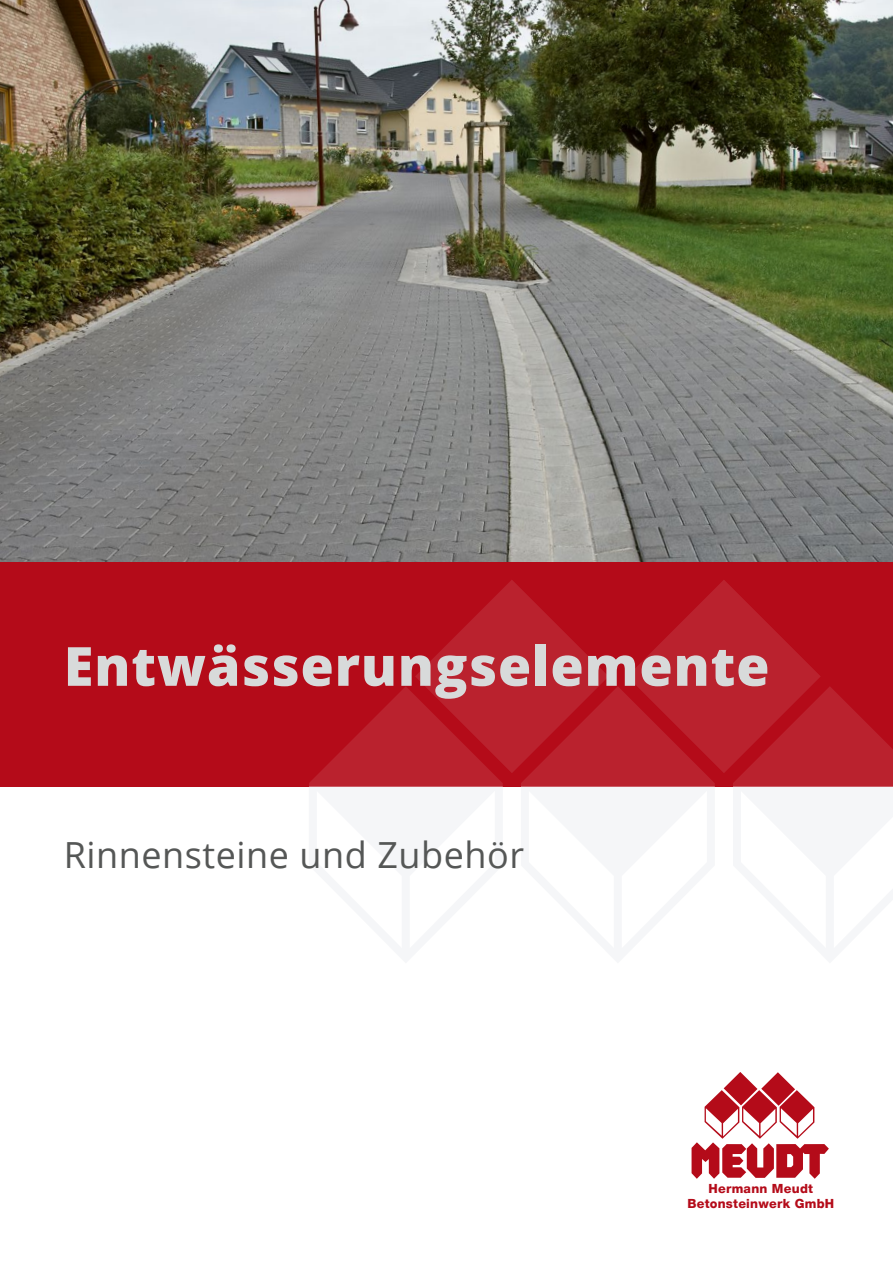
<style>
.page{position:relative;width:893px;height:1263px;background:#fff}
.page>*{position:absolute;margin:0;border:0;box-sizing:border-box;transform-origin:0 0}
.t1{font:800 54px "Open Sans";letter-spacing:.015em;color:#d8dada}
.t2{font:36px "Open Sans";letter-spacing:.015em;color:#555756}
.t3{font:800 12.6px/14.1px "Helvetica Neue";letter-spacing:.02em;color:#b40b19;text-align:center}
</style>
<div class="page">
<img style="left:0;top:0;width:893px;height:562px">
<div style="left:0;top:562px;width:893px;height:225px;background:#b40b19"></div>
<svg style="left:309px;top:580px;width:584px;height:207px;fill:#ba222e"></svg>
<svg style="left:691px;top:1072px;width:138px;height:107px"></svg>
<h1 class="t1" style="left:64px;top:625px;width:707px">Entwässerungselemente</h1>
<h2 class="t2" style="left:64px;top:830px;width:462px">Rinnensteine und Zubehör</h2>
<p class="t3" style="left:687px;top:1182px;width:148px">Hermann Meudt<br>Betonsteinwerk GmbH</p>
</div>
